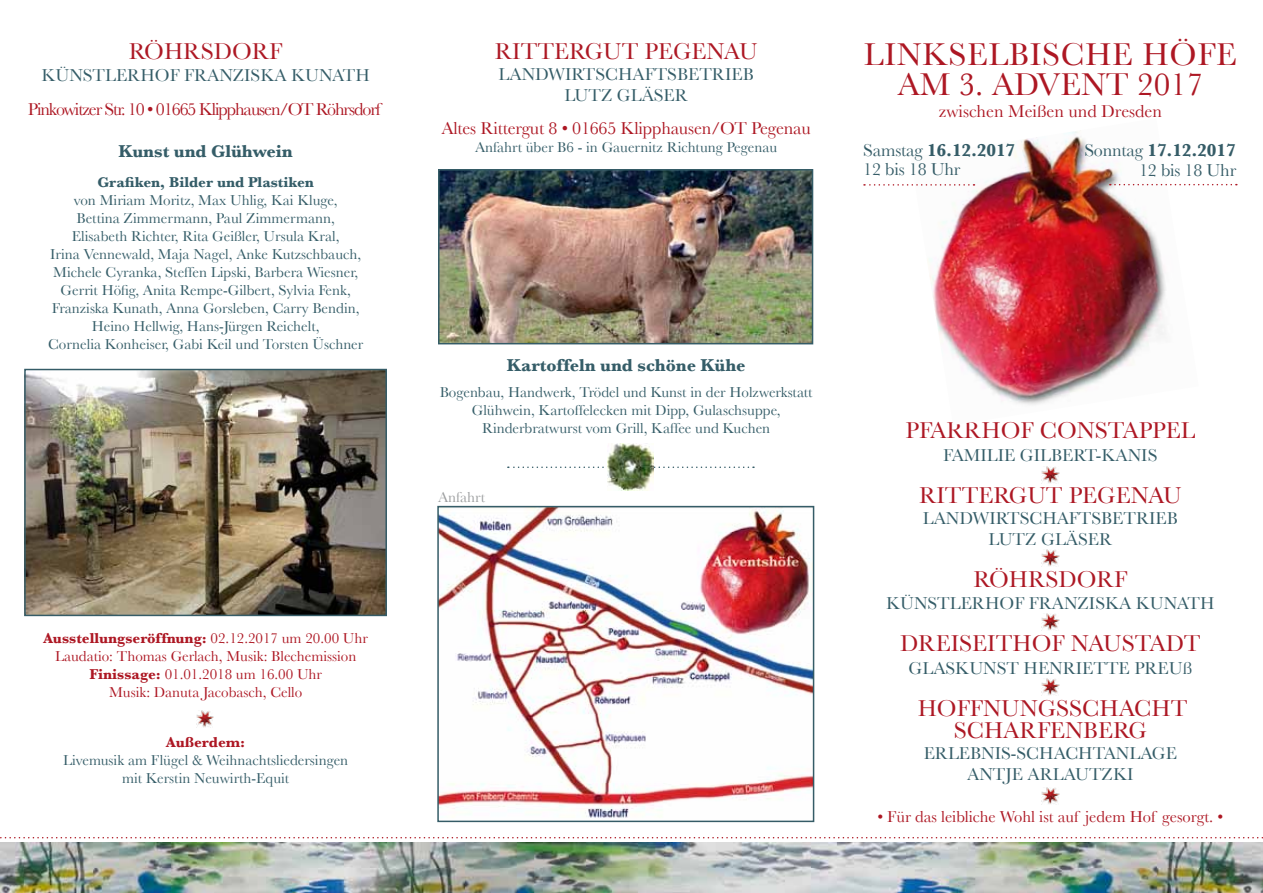
<style>
.page{position:relative;width:1263px;height:893px;background:#fff}
.page>*{position:absolute;margin:0;border:0;box-sizing:border-box;transform-origin:0 0}
.t1{font:33px/30px "Baskerville";letter-spacing:.02em;color:#ad1723;text-align:center}
.t2{font:24px/22.5px "Baskerville";color:#ad1824;text-align:center}
.t3{font:18px/21px "Baskerville";color:#355d68;text-align:center}
.t4{font:18px "Baskerville";letter-spacing:-.01em;color:#ad1723}
.t5{font:18px "Baskerville";letter-spacing:-.06em;color:#ad1723}
.t6{font:700 18px "Baskerville";color:#355d68}
.t7{font:700 18px "Baskerville";letter-spacing:-.01em;color:#355c67}
.t8{font:18px "Baskerville";letter-spacing:-.01em;color:#355c67}
.t9{font:16.5px "Baskerville";color:#ad1723}
.t10{font:15px/18px "Baskerville";color:#355d68;text-align:center}
.t11{font:15px/18px "Baskerville";color:#ad1723;text-align:center}
.t12{font:700 15px "Baskerville";color:#355d68}
.t13{font:700 15px "Baskerville";color:#ad1723}
.t14{font:15px "Baskerville";color:#9c9e9f}
.s1{font-weight:700}
.s2{font-weight:400}
</style>
<div class="page">
<img style="left:440px;top:509px;width:371px;height:309px">
<div style="left:437px;top:506px;width:377px;height:316px;border:2px solid #355c67"></div>
<img style="left:929px;top:131px;width:270px;height:274px">
<svg style="left:0;top:837px;width:1263px;height:1px"></svg>
<img style="left:1041px;top:466px;width:18px;height:17px">
<img style="left:1041px;top:549px;width:18px;height:17px">
<img style="left:1041px;top:614px;width:18px;height:17px">
<img style="left:1041px;top:678px;width:18px;height:17px">
<img style="left:1041px;top:788px;width:18px;height:17px">
<svg style="left:864px;top:184px;width:110px;height:2px"></svg>
<svg style="left:1110px;top:184px;width:127px;height:1px"></svg>
<svg style="left:508px;top:466px;width:246px;height:2px"></svg>
<img style="left:607px;top:444px;width:47px;height:46px">
<img style="left:27px;top:372px;width:357px;height:241px">
<div style="left:24px;top:369px;width:363px;height:247px;border:2px solid #355c67"></div>
<img style="left:196px;top:710px;width:18px;height:18px">
<img style="left:441px;top:172px;width:369px;height:169px">
<div style="left:438px;top:169px;width:375px;height:175px;border:2px solid #355c67"></div>
<img style="left:0;top:842px;width:1263px;height:51px">
<h2 class="t2" style="left:129px;top:39px;width:155px">RÖHRSDORF</h2>
<p class="t3" style="left:41px;top:65px;width:330px">KÜNSTLERHOF FRANZISKA KUNATH</p>
<p class="t5" style="left:28px;top:98px;width:354px">Pinkowitzer Str. 10 • 01665 Klipphausen/OT Röhrsdorf</p>
<p class="t6" style="left:119px;top:141px;width:176px">Kunst und Glühwein</p>
<p class="t12" style="left:97px;top:174px;width:218px">Grafiken, Bilder und Plastiken</p>
<p class="t10" style="left:48px;top:191px;width:317px">von Miriam Moritz, Max Uhlig, Kai Kluge,<br>Bettina Zimmermann, Paul Zimmermann, Elisabeth Richter, Rita Geißler, Ursula Kral,<br>Irina Vennewald, Maja Nagel, Anke Kutzschbauch, Michele Cyranka, Steffen Lipski, Barbera Wiesner, Gerrit Höfig, Anita Rempe-Gilbert, Sylvia Fenk, Franziska Kunath, Anna Gorsleben, Carry Bendin, Heino Hellwig, Hans-Jürgen Reichelt,<br>Cornelia Konheiser, Gabi Keil und Torsten Üschner</p>
<p class="t11" style="left:43px;top:629px;width:326px"><span class="s1">Ausstellungseröffnung:</span> 02.12.2017 um 20.00 Uhr Laudatio: Thomas Gerlach, Musik: Blechemission <span class="s1">Finissage:</span> 01.01.2018 um 16.00 Uhr<br>Musik: Danuta Jacobasch, Cello</p>
<p class="t13" style="left:166px;top:733px;width:81px">Außerdem:</p>
<p class="t10" style="left:63px;top:751px;width:287px">Livemusik am Flügel &amp; Weihnachtsliedersingen mit Kerstin Neuwirth-Equit</p>
<h2 class="t2" style="left:495px;top:39px;width:264px">RITTERGUT PEGENAU</h2>
<p class="t3" style="left:499px;top:63px;width:257px">LANDWIRTSCHAFTSBETRIEB<br>LUTZ GLÄSER</p>
<p class="t4" style="left:441px;top:118px;width:371px">Altes Rittergut 8 • 01665 Klipphausen/OT Pegenau</p>
<p class="t10" style="left:475px;top:138px;width:304px">Anfahrt über B6 - in Gauernitz Richtung Pegenau</p>
<h1 class="t1" style="left:864px;top:39px;width:375px">LINKSELBISCHE HÖFE<br>AM 3. ADVENT 2017</h1>
<p class="t4" style="left:939px;top:100px;width:225px">zwischen Meißen und Dresden</p>
<p class="t7" style="left:863px;top:139px;width:154px"><span class="s2">Samstag</span> 16.12.2017</p>
<p class="t7" style="left:1084px;top:139px;width:153px"><span class="s2">Sonntag</span> 17.12.2017</p>
<p class="t8" style="left:863px;top:159px;width:99px">12 bis 18 Uhr</p>
<p class="t8" style="left:1139px;top:159px;width:99px">12 bis 18 Uhr</p>
<p class="t6" style="left:507px;top:355px;width:240px">Kartoffeln und schöne Kühe</p>
<p class="t10" style="left:440px;top:383px;width:374px">Bogenbau, Handwerk, Trödel und Kunst in der Holzwerkstatt<br>Glühwein, Kartoffelecken mit Dipp, Gulaschsuppe,<br>Rinderbratwurst vom Grill, Kaffee und Kuchen</p>
<p class="t14" style="left:438px;top:489px;width:49px">Anfahrt</p>
<h2 class="t2" style="left:905px;top:419px;width:291px">PFARRHOF CONSTAPPEL</h2>
<p class="t3" style="left:943px;top:444px;width:216px">FAMILIE GILBERT-KANIS</p>
<h2 class="t2" style="left:919px;top:484px;width:264px">RITTERGUT PEGENAU</h2>
<p class="t3" style="left:923px;top:507px;width:257px">LANDWIRTSCHAFTSBETRIEB<br>LUTZ GLÄSER</p>
<h2 class="t2" style="left:973px;top:568px;width:155px">RÖHRSDORF</h2>
<p class="t3" style="left:886px;top:593px;width:330px">KÜNSTLERHOF FRANZISKA KUNATH</p>
<h2 class="t2" style="left:900px;top:632px;width:302px">DREISEITHOF NAUSTADT</h2>
<p class="t3" style="left:908px;top:657px;width:285px">GLASKUNST HENRIETTE PREUß</p>
<h2 class="t2" style="left:918px;top:697px;width:271px">HOFFNUNGSSCHACHT<br>SCHARFENBERG</h2>
<p class="t3" style="left:924px;top:743px;width:255px">ERLEBNIS-SCHACHTANLAGE<br>ANTJE ARLAUTZKI</p>
<p class="t9" style="left:877px;top:807px;width:347px">• Für das leibliche Wohl ist auf jedem Hof gesorgt. •</p>
</div>
